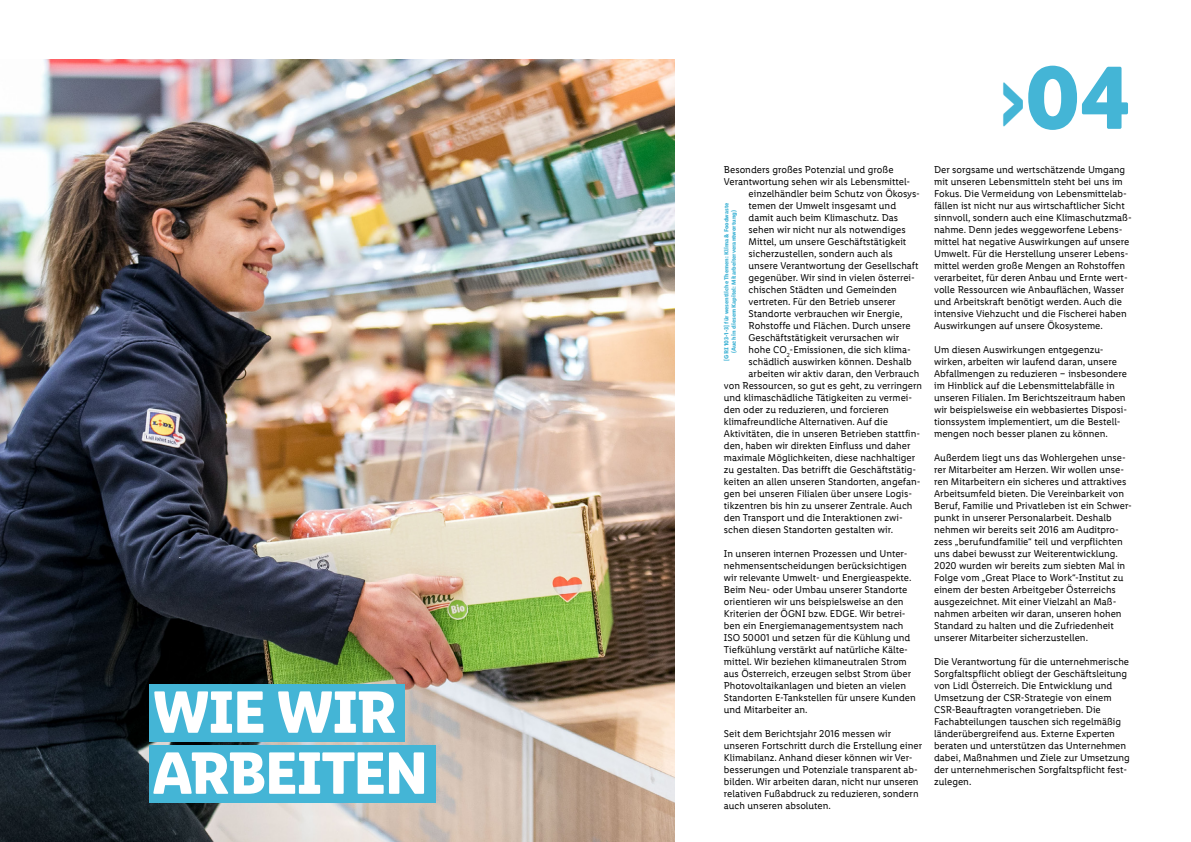
<style>
.page{position:relative;width:1191px;height:842px;background:#fff}
.page>*{position:absolute;margin:0;border:0;box-sizing:border-box;transform-origin:0 0}
.Kapitelnummer{font:700 90px "Lidl Font Pro";color:#44b5d6;scale:.5 1}
.Kapitel_groß{font:700 60px "Lidl Font Pro";letter-spacing:-.035em;color:#fff}
.copy{font:10px/12px "Lidl Font Pro";color:#000}
.GRI_Hinweis{font:700 6px "Lidl Font Pro";color:#44b5d6}
</style>
<div class="page">
<img style="left:0;top:60px;width:675px;height:782px">
<div style="left:149px;top:684px;width:256px;height:57px;background:#44b5d6"></div>
<div style="left:149px;top:745px;width:287px;height:57px;background:#44b5d6"></div>
<p class="Kapitel_groß" style="left:152px;top:678px;width:246px">WIE WIR</p>
<p class="Kapitel_groß" style="left:152px;top:739px;width:278px">ARBEITEN</p>
<p class="Kapitelnummer" style="left:1000px;top:47px;width:263px">&gt;04</p>
<p class="copy" style="left:724px;top:164px;width:171px">Besonders großes Potenzial und große</p>
<p class="copy" style="left:724px;top:176px;width:188px">Verantwortung sehen wir als Lebensmittel-</p>
<p class="copy" style="left:748px;top:188px;width:173px">einzelhändler beim Schutz von Ökosys-</p>
<p class="copy" style="left:748px;top:200px;width:149px">temen der Umwelt insgesamt und</p>
<p class="copy" style="left:748px;top:212px;width:151px">damit auch beim Klimaschutz. Das</p>
<p class="copy" style="left:748px;top:224px;width:158px">sehen wir nicht nur als notwendiges</p>
<p class="copy" style="left:748px;top:236px;width:159px">Mittel, um unsere Geschäftstätigkeit</p>
<p class="copy" style="left:748px;top:248px;width:146px">sicherzustellen, sondern auch als</p>
<p class="copy" style="left:748px;top:260px;width:171px">unsere Verantwortung der Gesellschaft</p>
<p class="copy" style="left:748px;top:272px;width:168px">gegenüber. Wir sind in vielen österrei-</p>
<p class="copy" style="left:748px;top:284px;width:150px">chischen Städten und Gemeinden</p>
<p class="copy" style="left:748px;top:296px;width:149px">vertreten. Für den Betrieb unserer</p>
<p class="copy" style="left:748px;top:308px;width:155px">Standorte verbrauchen wir Energie,</p>
<p class="copy" style="left:748px;top:320px;width:164px">Rohstoffe und Flächen. Durch unsere</p>
<p class="copy" style="left:748px;top:332px;width:152px">Geschäftstätigkeit verursachen wir</p>
<p class="copy" style="left:748px;top:344px;width:164px">hohe CO<sub>2</sub>-Emissionen, die sich klima-</p>
<p class="copy" style="left:748px;top:356px;width:165px">schädlich auswirken können. Deshalb</p>
<p class="copy" style="left:748px;top:368px;width:172px">arbeiten wir aktiv daran, den Verbrauch</p>
<p class="copy" style="left:724px;top:380px;width:200px">von Ressourcen, so gut es geht, zu verringern</p>
<p class="copy" style="left:724px;top:392px;width:190px">und klimaschädliche Tätigkeiten zu vermei-</p>
<p class="copy" style="left:724px;top:404px;width:167px">den oder zu reduzieren, und forcieren</p>
<p class="copy" style="left:724px;top:416px;width:165px">klimafreundliche Alternativen. Auf die</p>
<p class="copy" style="left:724px;top:428px;width:198px">Aktivitäten, die in unseren Betrieben stattfin-</p>
<p class="copy" style="left:724px;top:440px;width:188px">den, haben wir direkten Einfluss und daher</p>
<p class="copy" style="left:724px;top:452px;width:193px">maximale Möglichkeiten, diese nachhaltiger</p>
<p class="copy" style="left:724px;top:464px;width:194px">zu gestalten. Das betrifft die Geschäftstätig-</p>
<p class="copy" style="left:724px;top:476px;width:198px">keiten an allen unseren Standorten, angefan-</p>
<p class="copy" style="left:724px;top:488px;width:190px">gen bei unseren Filialen über unsere Logis-</p>
<p class="copy" style="left:724px;top:500px;width:190px">tikzentren bis hin zu unserer Zentrale. Auch</p>
<p class="copy" style="left:724px;top:512px;width:180px">den Transport und die Interaktionen zwi-</p>
<p class="copy" style="left:724px;top:524px;width:171px">schen diesen Standorten gestalten wir.</p>
<p class="copy" style="left:724px;top:548px;width:193px">In unseren internen Prozessen und Unter&shy;nehmensentscheidungen berücksichtigen wir relevante Umwelt- und Energieaspekte.<br>Beim Neu- oder Umbau unserer Standorte orientieren wir uns beispielsweise an den Kriterien der ÖGNI bzw. EDGE. Wir betrei&shy;ben ein Energiemanagementsystem nach ISO 50001 und setzen für die Kühlung und Tiefkühlung verstärkt auf natürliche Kälte&shy;mittel. Wir beziehen klimaneutralen Strom aus Österreich, erzeugen selbst Strom über Photovoltaikanlagen und bieten an vielen Standorten E-Tankstellen für unsere Kunden und Mitarbeiter an.</p>
<p class="copy" style="left:724px;top:728px;width:200px">Seit dem Berichtsjahr 2016 messen wir unseren Fortschritt durch die Erstellung einer Klimabilanz. Anhand dieser können wir Ver&shy;besserungen und Potenziale transparent ab&shy;bilden. Wir arbeiten daran, nicht nur unseren relativen Fußabdruck zu reduzieren, sondern auch unseren absoluten.</p>
<p class="GRI_Hinweis" style="left:723px;top:361px;width:159px;rotate:-90deg">[GRI 103-1-3] für wesentliche Themen: Klima &amp; Foodwaste</p>
<p class="GRI_Hinweis" style="left:730px;top:353px;width:144px;rotate:-90deg">(Auch in diesem Kapitel: Mitarbeiterverantwortung)</p>
<p class="copy" style="left:934px;top:164px;width:199px">Der sorgsame und wertschätzende Umgang mit unseren Lebensmitteln steht bei uns im Fokus. Die Vermeidung von Lebensmittelab&shy;fällen ist nicht nur aus wirtschaftlicher Sicht sinnvoll, sondern auch eine Klimaschutzmaß&shy;nahme. Denn jedes weggeworfene Lebens&shy;mittel hat negative Auswirkungen auf unsere Umwelt. Für die Herstellung unserer Lebens&shy;mittel werden große Mengen an Rohstoffen verarbeitet, für deren Anbau und Ernte wert&shy;volle Ressourcen wie Anbauflächen, Wasser und Arbeitskraft benötigt werden. Auch die intensive Viehzucht und die Fischerei haben Auswirkungen auf unsere Ökosysteme.</p>
<p class="copy" style="left:934px;top:344px;width:194px">Um diesen Auswirkungen entgegenzu&shy;wirken, arbeiten wir laufend daran, unsere Abfallmengen zu reduzieren – insbesondere im Hinblick auf die Lebensmittelabfälle in unseren Filialen. Im Berichtszeitraum haben wir beispielsweise ein webbasiertes Disposi&shy;tionssystem implementiert, um die Bestell&shy;mengen noch besser planen zu können.</p>
<p class="copy" style="left:934px;top:452px;width:199px">Außerdem liegt uns das Wohlergehen unse&shy;rer Mitarbeiter am Herzen. Wir wollen unse&shy;ren Mitarbeitern ein sicheres und attraktives Arbeitsumfeld bieten. Die Vereinbarkeit von Beruf, Familie und Privatleben ist ein Schwer&shy;punkt in unserer Personalarbeit. Deshalb nehmen wir bereits seit 2016 am Auditpro&shy;zess „berufundfamilie“ teil und verpflichten uns dabei bewusst zur Weiterentwicklung.<br>2020 wurden wir bereits zum siebten Mal in Folge vom „Great Place to Work“-Institut zu einem der besten Arbeitgeber Österreichs ausgezeichnet. Mit einer Vielzahl an Maß&shy;nahmen arbeiten wir daran, unseren hohen Standard zu halten und die Zufriedenheit unserer Mitarbeiter sicherzustellen.</p>
<p class="copy" style="left:934px;top:656px;width:197px">Die Verantwortung für die unternehmerische Sorgfaltspflicht obliegt der Geschäftsleitung von Lidl Österreich. Die Entwicklung und Umsetzung der CSR-Strategie von einem CSR-Beauftragten vorangetrieben. Die Fachabteilungen tauschen sich regelmäßig länderübergreifend aus. Externe Experten beraten und unterstützen das Unternehmen dabei, Maßnahmen und Ziele zur Umsetzung der unternehmerischen Sorgfaltspflicht fest&shy;zulegen.</p>
</div>
